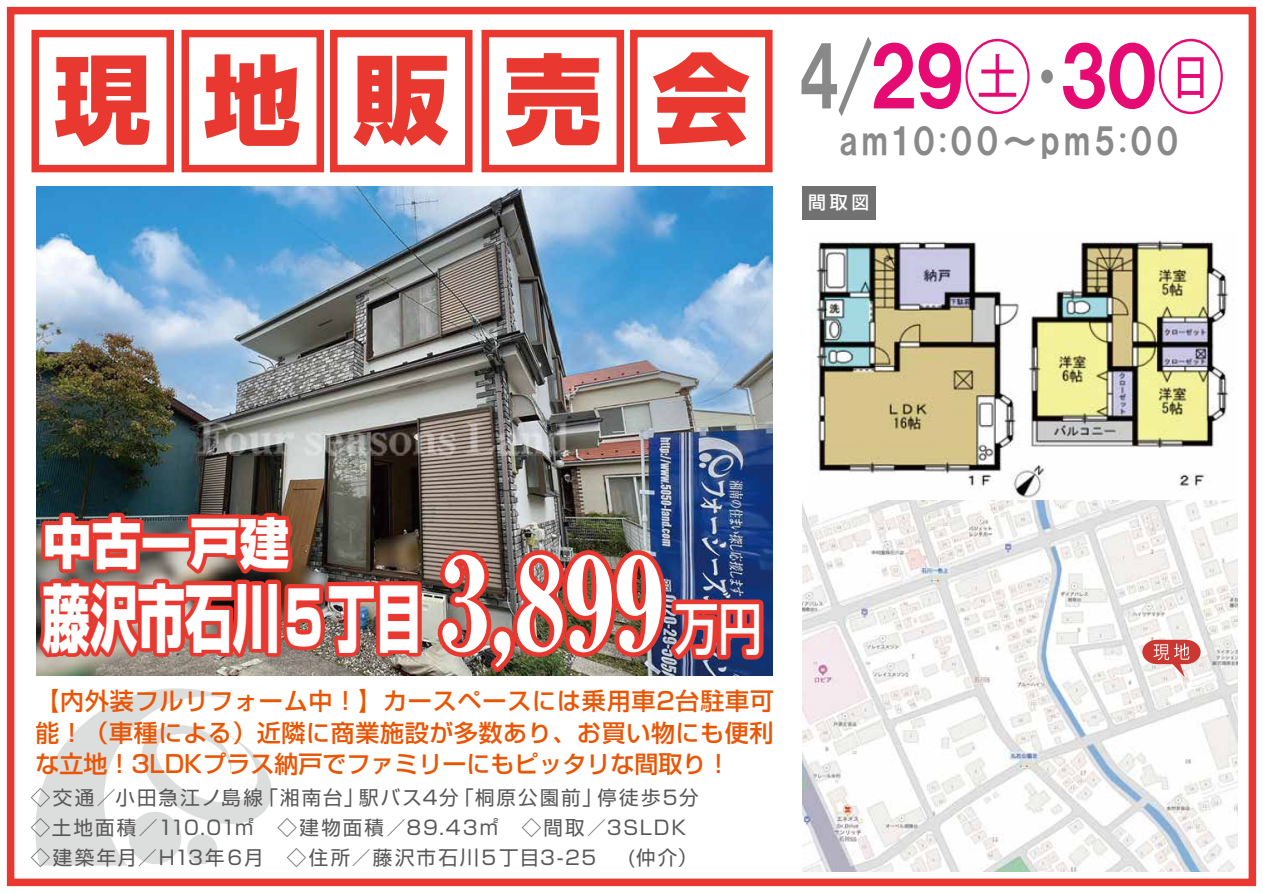
<style>
.page{position:relative;width:1263px;height:893px;background:#fff}
.page>*{position:absolute;margin:0;border:0;box-sizing:border-box;transform-origin:0 0}
.t1{font:800 97.5px "Shin Go Pr 5";letter-spacing:.53em;color:#e8382f}
.t2{font:81px "HGP Soei Kakugothic UB";color:#e60b72;scale:.85 1}
.t3{font:800 73.05px "Shin Go Pr 5";color:#fff;scale:.65 1}
.t4{font:500 55.95px "Shin Go Pr 5";color:#fff;scale:.78 1}
.t5{font:800 54.9px "Shin Go Pr 5";color:#fff;scale:.9 1}
.t6{font:36px "HGP Soei Kakugothic UB";letter-spacing:.095em;color:#898989}
.t7{font:500 24px/31.5px "Shin Go Pr 5";color:#ea5504;text-align:justify}
.t8{font:19.5px/30px "Shin Go Pr 5";letter-spacing:.1em;color:#595757}
.t9{font:500 18px "Shin Go Pr 5";color:#fff}
.s1{color:#898989}
.s2{font-family:"Koz Go Pro"}
.s3{font-family:"Shin Go Pr 5";color:#898989}
.s4{font-family:"Ryumin Pr 5";font-size:127.2px}
</style>
<div class="page">
<svg style="left:35px;top:688px;width:237px;height:178px"></svg>
<img style="left:812px;top:240px;width:417px;height:258px">
<img style="left:36px;top:186px;width:736px;height:489px">
<img style="left:36px;top:509px;width:390px;height:163px">
<img style="left:433px;top:545px;width:335px;height:131px">
<img style="left:802px;top:501px;width:435px;height:370px">
<svg style="left:1142px;top:640px;width:59px;height:37px"></svg>
<div style="left:7px;top:7px;width:1249px;height:879px;border:8px solid #e8382f"></div>
<div style="left:31px;top:30px;width:143px;height:142px;border:8px solid #e8382f"></div>
<div style="left:181px;top:30px;width:143px;height:142px;border:8px solid #e8382f"></div>
<div style="left:330px;top:30px;width:142px;height:142px;border:8px solid #e8382f"></div>
<div style="left:481px;top:30px;width:143px;height:142px;border:8px solid #e8382f"></div>
<div style="left:630px;top:30px;width:142px;height:142px;border:8px solid #e8382f"></div>
<div style="left:802px;top:186px;width:73px;height:34px;background:#727171"></div>
<h1 class="t1" style="left:54px;top:22px;width:697px">現地販売会</h1>
<h2 class="t2" style="left:797px;top:36px;width:505px"><span class="s1">4/</span>２９<span class="s2">㊏</span><span class="s3">・</span>３０<span class="s2">㊐</span></h2>
<h3 class="t6" style="left:839px;top:123px;width:341px">am10:00～pm5:00</h3>
<p class="t9" style="left:808px;top:187px;width:63px">間取図</p>
<h3 class="t5" style="left:43px;top:499px;width:276px">中古一戸建</h3>
<h3 class="t3" style="left:43px;top:560px;width:957px">藤沢市石川５丁目 <span class="s4">3,899</span></h3>
<h3 class="t4" style="left:675px;top:583px;width:113px">万円</h3>
<p class="t7" style="left:35px;top:683px;width:740px">【内外装フルリフォーム中！】カースペースには乗用車2台駐車可能！（車種による）近隣に商業施設が多数あり、お買い物にも便利な立地！3LDKプラス納戸でファミリーにもピッタリな間取り！</p>
<p class="t8" style="left:31px;top:780px;width:669px">◇交通／小田急江ノ島線「湘南台」駅バス4分「桐原公園前」停徒歩5分◇土地面積／110.01㎡　◇建物面積／89.43㎡　◇間取／3SLDK ◇建築年月／H13年６月　◇住所／藤沢市石川５丁目3-25　 (仲介）</p>
</div>
